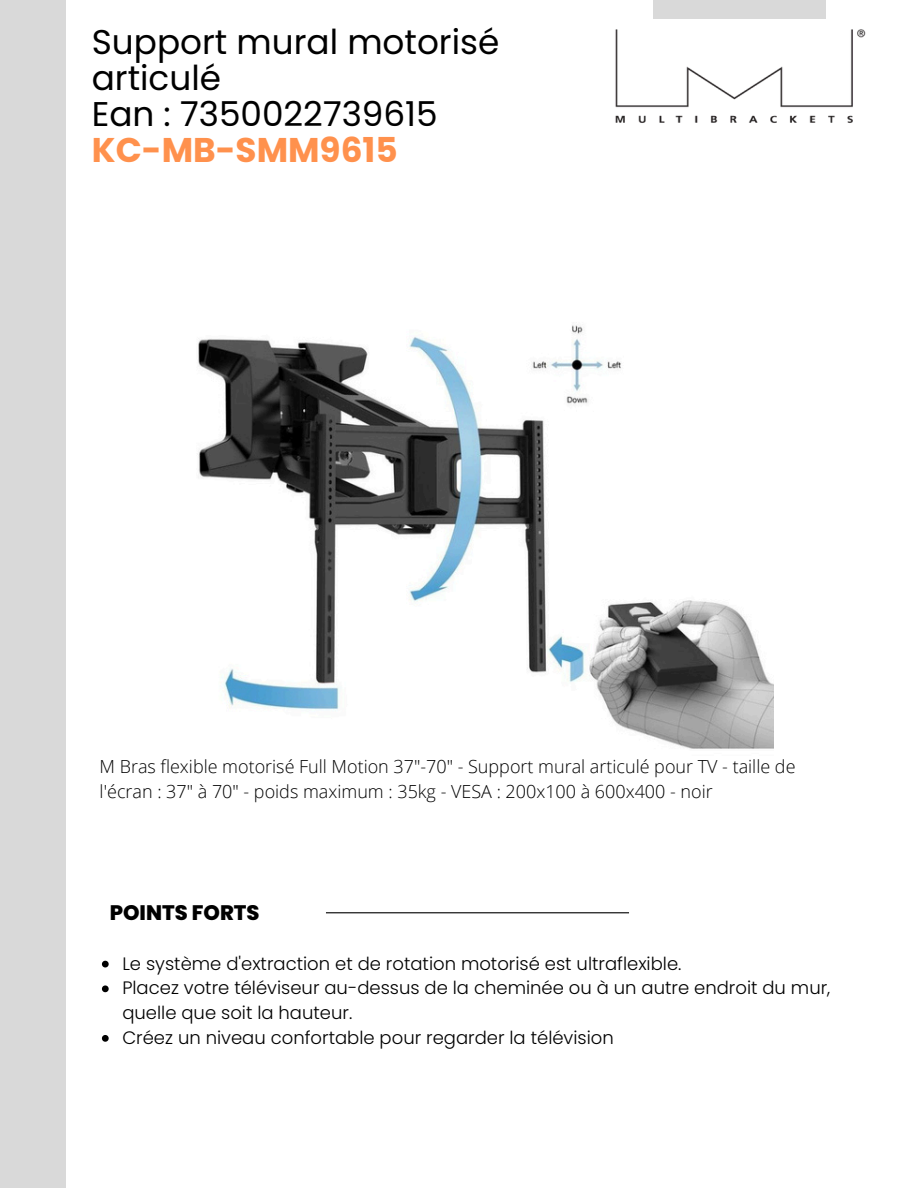
<style>
.page{position:relative;width:918px;height:1188px;background:#fff}
.page>*{position:absolute;margin:0;border:0;box-sizing:border-box;transform-origin:0 0}
.t1{font:34.35px/36px "Poppins";color:#000}
.t2{font:800 21px "Poppins";color:#000}
.t3{font:300 18px/24.8px "Poppins";color:#000}
.t4{font:300 18px/24.8px "Open Sans";color:#000}
.s1{font-weight:700;color:#ff914d}
</style>
<div class="page">
<div style="left:0;top:0;width:65px;height:1188px;background:#d9d9d9"></div>
<hr style="left:326px;top:912px;width:303px;height:1px;background:#000">
<div style="left:654px;top:0;width:172px;height:19px;background:#d9d9d9"></div>
<img style="left:615px;top:10px;width:251px;height:113px">
<img style="left:198px;top:325px;width:575px;height:424px">
<svg style="left:102px;top:961px;width:7px;height:6px"></svg>
<svg style="left:102px;top:985px;width:7px;height:7px"></svg>
<svg style="left:102px;top:1035px;width:7px;height:7px"></svg>
<p class="t1" style="left:92px;top:23px;width:409px">Support mural motorisé articulé<br>Ean : 7350022739615<br><span class="s1">KC-MB-SMM9615</span></p>
<p class="t4" style="left:100px;top:754px;width:697px">M Bras flexible motorisé Full Motion 37"-70" - Support mural articulé pour TV - taille de l'écran : 37" à 70" - poids maximum : 35kg - VESA : 200x100 à 600x400 - noir</p>
<p class="t2" style="left:110px;top:897px;width:151px">POINTS FORTS</p>
<h2 class="t3" style="left:122px;top:951px;width:561px">Le système d'extraction et de rotation motorisé est ultraflexible.</h2>
<p class="t3" style="left:122px;top:976px;width:709px">Placez votre téléviseur au-dessus de la cheminée ou à un autre endroit du mur, quelle que soit la hauteur.</p>
<p class="t3" style="left:122px;top:1025px;width:493px">Créez un niveau confortable pour regarder la télévision</p>
</div>
